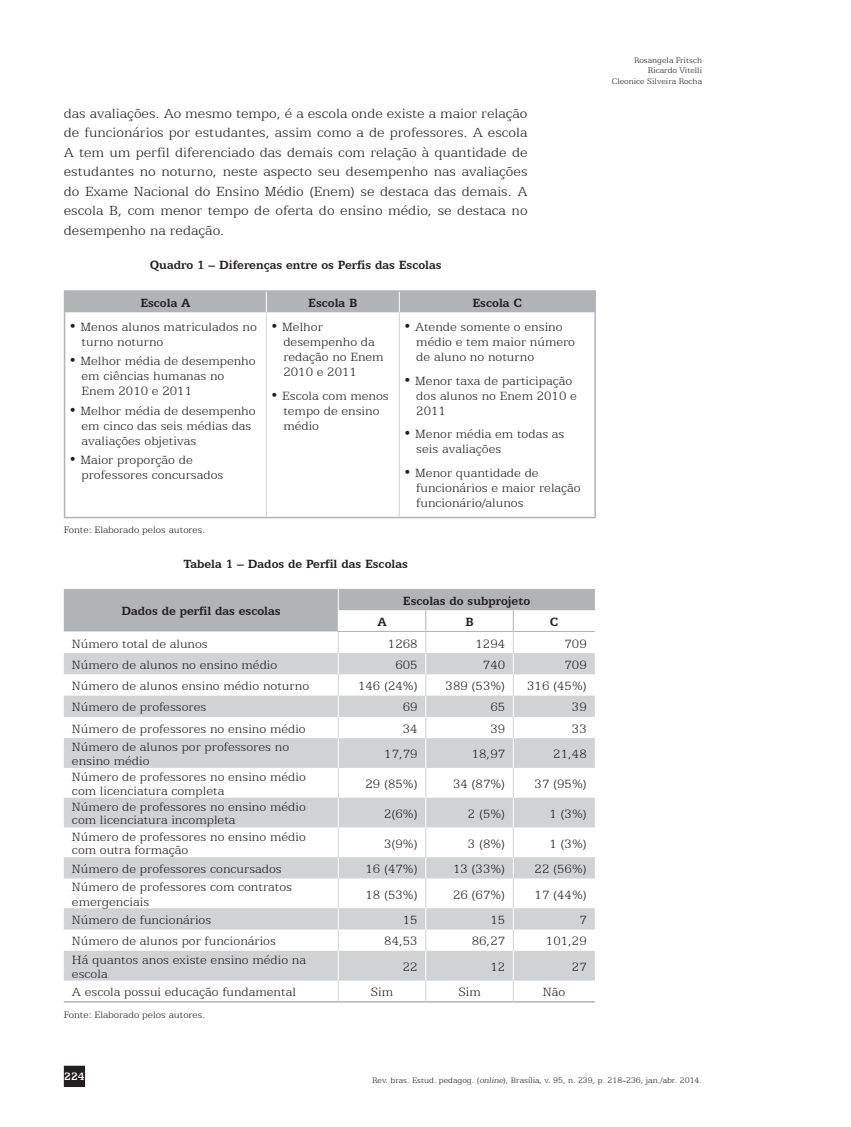
<style>
.page{position:relative;width:851px;height:1127px;background:#fff}
.page>*{position:absolute;margin:0;border:0;box-sizing:border-box;transform-origin:0 0}
.t1{font:300 15px/19.5px "Egyptian 505 BT";color:#231f20;text-align:justify}
.t2{font:300 13.5px/15px "Egyptian 505 BT";color:#231f20}
.t3{font:700 13.5px "Egyptian 505 BT";color:#231f20}
.t4{font:700 12px "Egyptian 505 BT";color:#fff}
.t5{font:300 10.5px "Egyptian 505 BT";color:#231f20}
.t6{font:300 9px/10.5px "Egyptian 505 BT";color:#231f20;text-align:right}
.s1{font-style:italic}
</style>
<div class="page">
<div style="left:65px;top:1066px;width:19px;height:20px;background:#231f20"></div>
<div style="left:64px;top:1066px;width:21px;height:21px;border:2px solid #231f20"></div>
<hr style="left:64px;top:290px;width:202px;height:2px;background:#b2b3b7">
<hr style="left:266px;top:290px;width:133px;height:2px;background:#b2b3b7">
<hr style="left:399px;top:290px;width:197px;height:2px;background:#b2b3b7">
<hr style="left:594px;top:292px;width:2px;height:20px;background:#b2b3b7">
<hr style="left:64px;top:312px;width:1px;height:205px;background:#b2b3b7">
<hr style="left:594px;top:312px;width:2px;height:205px;background:#b2b3b7">
<hr style="left:64px;top:517px;width:202px;height:1px;background:#b2b3b7">
<hr style="left:266px;top:517px;width:133px;height:1px;background:#b2b3b7">
<hr style="left:399px;top:517px;width:197px;height:1px;background:#b2b3b7">
<div style="left:64px;top:291px;width:530px;height:21px;background:#b2b3b7"></div>
<hr style="left:266px;top:312px;width:1px;height:205px;background:#d1d2d4">
<hr style="left:399px;top:312px;width:1px;height:205px;background:#d1d2d4">
<svg style="left:64px;top:738px;width:530px;height:242px;fill:#d1d2d4"></svg>
<hr style="left:338px;top:738px;width:1px;height:30px;background:#fff">
<hr style="left:425px;top:738px;width:1px;height:30px;background:#fff">
<hr style="left:513px;top:738px;width:1px;height:30px;background:#fff">
<svg style="left:338px;top:798px;width:1px;height:29px"></svg>
<svg style="left:425px;top:798px;width:1px;height:29px"></svg>
<svg style="left:513px;top:798px;width:1px;height:29px"></svg>
<svg style="left:338px;top:857px;width:1px;height:21px"></svg>
<svg style="left:425px;top:857px;width:1px;height:21px"></svg>
<svg style="left:513px;top:857px;width:1px;height:21px"></svg>
<svg style="left:64px;top:589px;width:530px;height:149px"></svg>
<hr style="left:338px;top:768px;width:1px;height:30px;background:#d1d2d4">
<hr style="left:425px;top:768px;width:1px;height:30px;background:#d1d2d4">
<hr style="left:513px;top:768px;width:1px;height:30px;background:#d1d2d4">
<hr style="left:338px;top:827px;width:1px;height:30px;background:#d1d2d4">
<hr style="left:425px;top:827px;width:1px;height:30px;background:#d1d2d4">
<hr style="left:513px;top:827px;width:1px;height:30px;background:#d1d2d4">
<hr style="left:338px;top:878px;width:1px;height:30px;background:#d1d2d4">
<hr style="left:425px;top:878px;width:1px;height:30px;background:#d1d2d4">
<hr style="left:513px;top:878px;width:1px;height:30px;background:#d1d2d4">
<svg style="left:338px;top:908px;width:1px;height:93px"></svg>
<svg style="left:425px;top:908px;width:1px;height:93px"></svg>
<svg style="left:513px;top:908px;width:1px;height:93px"></svg>
<hr style="left:64px;top:1001px;width:274px;height:1px;background:#b2b3b7">
<hr style="left:338px;top:1001px;width:87px;height:1px;background:#b2b3b7">
<hr style="left:425px;top:1001px;width:88px;height:1px;background:#b2b3b7">
<hr style="left:513px;top:1001px;width:81px;height:1px;background:#b2b3b7">
<p class="t1" style="left:64px;top:103px;width:465px">das avaliações. Ao mesmo tempo, é a escola onde existe a maior relação de funcionários por estudantes, assim como a de professores. A escola A tem um perfil diferenciado das demais com relação à quantidade de estudantes no noturno, neste aspecto seu desempenho nas avaliações do Exame Nacional do Ensino Médio (Enem) se destaca das demais. A escola B, com menor tempo de oferta do ensino médio, se destaca no desempenho na redação.</p>
<p class="t3" style="left:150px;top:257px;width:293px">Quadro 1 – Diferenças entre os Perfis das Escolas</p>
<p class="t3" style="left:140px;top:295px;width:52px">Escola A</p>
<p class="t3" style="left:308px;top:295px;width:51px">Escola B</p>
<p class="t3" style="left:472px;top:295px;width:51px">Escola C</p>
<p class="t2" style="left:82px;top:319px;width:177px;text-indent:-13px">• Menos alunos matriculados no turno noturno</p>
<p class="t2" style="left:82px;top:353px;width:175px;text-indent:-13px">• Melhor média de desempenho em ciências humanas no<br>Enem 2010 e 2011</p>
<p class="t2" style="left:82px;top:403px;width:175px;text-indent:-13px">• Melhor média de desempenho em cinco das seis médias das avaliações objetivas</p>
<p class="t2" style="left:82px;top:452px;width:143px;text-indent:-13px">• Maior proporção de professores concursados</p>
<p class="t2" style="left:416px;top:319px;width:160px;text-indent:-13px">• Atende somente o ensino médio e tem maior número de aluno no noturno</p>
<p class="t2" style="left:416px;top:373px;width:162px;text-indent:-13px">• Menor taxa de participação dos alunos no Enem 2010 e<br>2011</p>
<p class="t2" style="left:416px;top:426px;width:150px;text-indent:-13px">• Menor média em todas as seis avaliações</p>
<p class="t2" style="left:416px;top:465px;width:166px;text-indent:-13px">• Menor quantidade de funcionários e maior relação funcionário/alunos</p>
<p class="t2" style="left:283px;top:319px;width:102px;text-indent:-13px">• Melhor desempenho da redação no Enem<br>2010 e 2011</p>
<p class="t2" style="left:283px;top:388px;width:107px;text-indent:-13px">• Escola com menos tempo de ensino médio</p>
<p class="t5" style="left:64px;top:524px;width:143px">Fonte: Elaborado pelos autores.</p>
<p class="t3" style="left:183px;top:556px;width:226px">Tabela 1 – Dados de Perfil das Escolas</p>
<p class="t3" style="left:121px;top:603px;width:161px">Dados de perfil das escolas</p>
<p class="t3" style="left:403px;top:593px;width:129px">Escolas do subprojeto</p>
<p class="t3" style="left:377px;top:614px;width:11px">A</p>
<p class="t3" style="left:465px;top:614px;width:10px">B</p>
<p class="t3" style="left:549px;top:614px;width:10px">C</p>
<p class="t2" style="left:72px;top:636px;width:137px">Número total de alunos</p>
<p class="t2" style="left:388px;top:636px;width:31px">1268</p>
<p class="t2" style="left:475px;top:636px;width:31px">1294</p>
<p class="t2" style="left:564px;top:636px;width:24px">709</p>
<p class="t2" style="left:72px;top:657px;width:207px">Número de alunos no ensino médio</p>
<p class="t2" style="left:395px;top:657px;width:24px">605</p>
<p class="t2" style="left:483px;top:657px;width:24px">740</p>
<p class="t2" style="left:564px;top:657px;width:24px">709</p>
<p class="t2" style="left:72px;top:678px;width:239px">Número de alunos ensino médio noturno</p>
<p class="t2" style="left:358px;top:678px;width:61px">146 (24%)</p>
<p class="t2" style="left:445px;top:678px;width:61px">389 (53%)</p>
<p class="t2" style="left:527px;top:678px;width:61px">316 (45%)</p>
<p class="t2" style="left:72px;top:699px;width:136px">Número de professores</p>
<p class="t2" style="left:403px;top:699px;width:16px">69</p>
<p class="t2" style="left:490px;top:699px;width:16px">65</p>
<p class="t2" style="left:572px;top:699px;width:16px">39</p>
<p class="t2" style="left:72px;top:721px;width:235px">Número de professores no ensino médio</p>
<p class="t2" style="left:403px;top:721px;width:16px">34</p>
<p class="t2" style="left:490px;top:721px;width:16px">39</p>
<p class="t2" style="left:572px;top:721px;width:16px">33</p>
<p class="t2" style="left:72px;top:740px;width:219px;line-height:13.5px">Número de alunos por professores no ensino médio</p>
<p class="t2" style="left:384px;top:746px;width:35px">17,79</p>
<p class="t2" style="left:471px;top:746px;width:35px">18,97</p>
<p class="t2" style="left:553px;top:746px;width:35px">21,48</p>
<p class="t2" style="left:72px;top:770px;width:235px;line-height:13.5px">Número de professores no ensino médio com licenciatura completa</p>
<p class="t2" style="left:365px;top:776px;width:54px">29 (85%)</p>
<p class="t2" style="left:453px;top:776px;width:54px">34 (87%)</p>
<p class="t2" style="left:534px;top:776px;width:54px">37 (95%)</p>
<p class="t2" style="left:72px;top:800px;width:235px;line-height:13.5px">Número de professores no ensino médio com licenciatura incompleta</p>
<p class="t2" style="left:384px;top:806px;width:35px">2(6%)</p>
<p class="t2" style="left:468px;top:806px;width:39px">2 (5%)</p>
<p class="t2" style="left:549px;top:806px;width:39px">1 (3%)</p>
<p class="t2" style="left:72px;top:829px;width:235px;line-height:13.5px">Número de professores no ensino médio com outra formação</p>
<p class="t2" style="left:384px;top:835px;width:35px">3(9%)</p>
<p class="t2" style="left:468px;top:835px;width:39px">3 (8%)</p>
<p class="t2" style="left:549px;top:835px;width:39px">1 (3%)</p>
<p class="t2" style="left:72px;top:861px;width:211px">Número de professores concursados</p>
<p class="t2" style="left:365px;top:861px;width:54px">16 (47%)</p>
<p class="t2" style="left:453px;top:861px;width:54px">13 (33%)</p>
<p class="t2" style="left:534px;top:861px;width:54px">22 (56%)</p>
<p class="t2" style="left:72px;top:879px;width:222px">Número de professores com contratos emergenciais</p>
<p class="t2" style="left:365px;top:886px;width:54px">18 (53%)</p>
<p class="t2" style="left:453px;top:886px;width:54px">26 (67%)</p>
<p class="t2" style="left:534px;top:886px;width:54px">17 (44%)</p>
<p class="t2" style="left:72px;top:912px;width:141px">Número de funcionários</p>
<p class="t2" style="left:403px;top:912px;width:16px">15</p>
<p class="t2" style="left:490px;top:912px;width:16px">15</p>
<p class="t2" style="left:579px;top:912px;width:9px">7</p>
<p class="t2" style="left:72px;top:933px;width:205px">Número de alunos por funcionários</p>
<p class="t2" style="left:384px;top:933px;width:35px">84,53</p>
<p class="t2" style="left:471px;top:933px;width:35px">86,27</p>
<p class="t2" style="left:546px;top:933px;width:42px">101,29</p>
<p class="t2" style="left:72px;top:953px;width:236px;line-height:13.5px">Há quantos anos existe ensino médio na escola</p>
<p class="t2" style="left:403px;top:959px;width:16px">22</p>
<p class="t2" style="left:490px;top:959px;width:16px">12</p>
<p class="t2" style="left:572px;top:959px;width:16px">27</p>
<p class="t2" style="left:72px;top:984px;width:225px">A escola possui educação fundamental</p>
<p class="t2" style="left:371px;top:984px;width:24px">Sim</p>
<p class="t2" style="left:458px;top:984px;width:24px">Sim</p>
<p class="t2" style="left:543px;top:984px;width:24px">Não</p>
<p class="t5" style="left:64px;top:1008px;width:143px">Fonte: Elaborado pelos autores.</p>
<p class="t6" style="left:611px;top:55px;width:92px">Rosangela Fritsch<br>Ricardo Vitelli<br>Cleonice Silveira Rocha</p>
<p class="t4" style="left:64px;top:1069px;width:22px">224</p>
<p class="t6" style="left:372px;top:1075px;width:331px">Rev. bras. Estud. pedagog. (<span class="s1">online</span>), Brasília, v. 95, n. 239, p. 218-236, jan./abr. 2014.</p>
</div>
